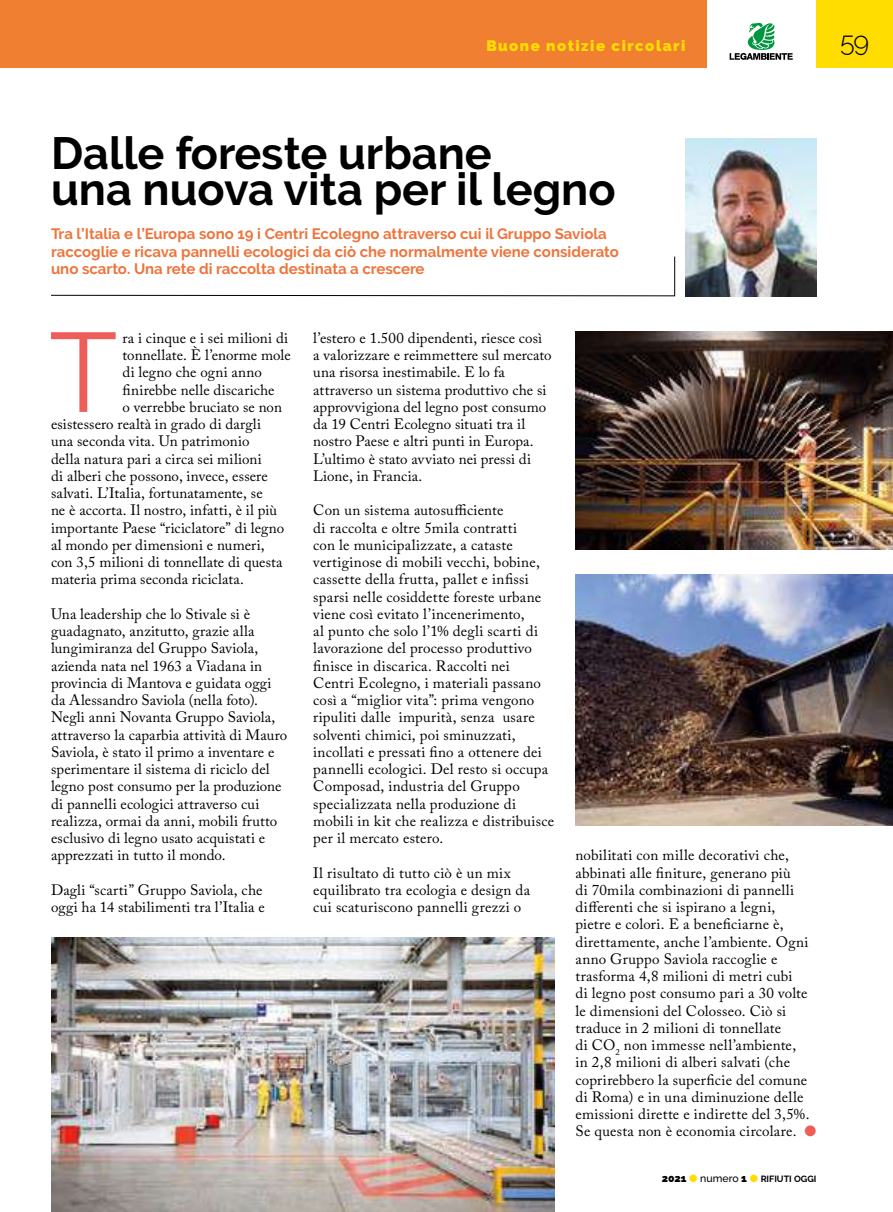
<style>
.page{position:relative;width:893px;height:1212px;background:#fff}
.page>*{position:absolute;margin:0;border:0;box-sizing:border-box;transform-origin:0 0}
.t1{font:112.2px "Raleway";color:#ec5e57}
.t2{font:700 45px/36px "Raleway";color:#000}
.t3{font:300 27px "Raleway";color:#000}
.t4{font:15px/17.2px "Adobe Caslon Pro";letter-spacing:.01em;color:#000}
.t5{font:700 15px/17.2px "Raleway";color:#ee743b}
.t6{font:900 15px "Raleway";letter-spacing:.1em;color:#fd0}
.t7{font:700 9px "Raleway";color:#000}
.s1{color:#ec5e57}
.s2{font-weight:800;font-size:10.5px}
.s3{color:#fd0}
.s4{font-weight:500;font-size:10.5px}
.s5{font-weight:900;font-size:10.5px}
</style>
<div class="page">
<div style="left:0;top:0;width:707px;height:68px;background:#f07f31"></div>
<div style="left:816px;top:0;width:77px;height:68px;background:#fd0"></div>
<svg style="left:730px;top:23px;width:63px;height:37px"></svg>
<svg style="left:51px;top:256px;width:624px;height:41px"></svg>
<img style="left:575px;top:331px;width:318px;height:219px">
<img style="left:685px;top:138px;width:131px;height:158px">
<img style="left:575px;top:574px;width:318px;height:252px">
<img style="left:51px;top:938px;width:503px;height:274px">
<p class="t6" style="left:486px;top:37px;width:200px">Buone notizie circolari</p>
<h3 class="t3" style="left:840px;top:32px;width:31px">59</h3>
<h2 class="t2" style="left:51px;top:139px;width:566px">Dalle foreste urbane<br>una nuova vita per il legno</h2>
<p class="t5" style="left:51px;top:225px;width:569px">Tra l’Italia e l’Europa sono 19 i Centri Ecolegno attraverso cui il Gruppo Saviola raccoglie e ricava pannelli ecologici da ciò che normalmente viene considerato uno scarto. Una rete di raccolta destinata a crescere</p>
<h1 class="t1" style="left:49px;top:309px;width:70px">T</h1>
<p class="t4" style="left:123px;top:329px;width:167px">ra i cinque e i sei milioni di</p>
<p class="t4" style="left:123px;top:347px;width:170px">tonnellate. È l’enorme mole</p>
<p class="t4" style="left:123px;top:364px;width:141px">di legno che ogni anno</p>
<p class="t4" style="left:123px;top:381px;width:154px">finirebbe nelle discariche</p>
<p class="t4" style="left:123px;top:398px;width:161px">o verrebbe bruciato se non</p>
<p class="t4" style="left:51px;top:416px;width:212px">esistessero realtà in grado di dargli</p>
<p class="t4" style="left:51px;top:433px;width:200px">una seconda vita. Un patrimonio</p>
<p class="t4" style="left:51px;top:450px;width:212px">della natura pari a circa sei milioni</p>
<p class="t4" style="left:51px;top:467px;width:218px">di alberi che possono, invece, essere</p>
<p class="t4" style="left:51px;top:485px;width:213px">salvati. L’Italia, fortunatamente, se</p>
<p class="t4" style="left:51px;top:502px;width:227px">ne è accorta. Il nostro, infatti, è il più</p>
<p class="t4" style="left:51px;top:519px;width:235px">importante Paese “riciclatore” di legno</p>
<p class="t4" style="left:51px;top:536px;width:215px">al mondo per dimensioni e numeri,</p>
<p class="t4" style="left:51px;top:554px;width:233px">con 3,5 milioni di tonnellate di questa</p>
<p class="t4" style="left:51px;top:571px;width:194px">materia prima seconda riciclata.</p>
<p class="t4" style="left:51px;top:605px;width:238px">Una leadership che lo Stivale si è guadagnato, anzitutto, grazie alla lungimiranza del Gruppo Saviola, azienda nata nel 1963 a Viadana in provincia di Mantova e guidata oggi da Alessandro Saviola (nella foto).<br>Negli anni Novanta Gruppo Saviola, attraverso la caparbia attività di Mauro Saviola, è stato il primo a inventare e sperimentare il sistema di riciclo del legno post consumo per la produzione di pannelli ecologici attraverso cui realizza, ormai da anni, mobili frutto esclusivo di legno usato acquistati e apprezzati in tutto il mondo.</p>
<p class="t4" style="left:51px;top:881px;width:215px">Dagli “scarti” Gruppo Saviola, che oggi ha 14 stabilimenti tra l’Italia e</p>
<p class="t4" style="left:313px;top:329px;width:240px">l’estero e 1.500 dipendenti, riesce così a valorizzare e reimmettere sul mercato una risorsa inestimabile. E lo fa attraverso un sistema produttivo che si approvvigiona del legno post consumo da 19 Centri Ecolegno situati tra il nostro Paese e altri punti in Europa.<br>L’ultimo è stato avviato nei pressi di Lione, in Francia.</p>
<p class="t4" style="left:313px;top:502px;width:242px">Con un sistema autosufficiente<br>di raccolta e oltre 5mila contratti<br>con le municipalizzate, a cataste vertiginose di mobili vecchi, bobine, cassette della frutta, pallet e infissi sparsi nelle cosiddette foreste urbane viene così evitato l’incenerimento,<br>al punto che solo l’1% degli scarti di lavorazione del processo produttivo finisce in discarica. Raccolti nei Centri Ecolegno, i materiali passano così a “miglior vita”: prima vengono ripuliti dalle impurità, senza usare solventi chimici, poi sminuzzati, incollati e pressati fino a ottenere dei pannelli ecologici. Del resto si occupa Composad, industria del Gruppo specializzata nella produzione di mobili in kit che realizza e distribuisce per il mercato estero.</p>
<p class="t4" style="left:313px;top:864px;width:218px">Il risultato di tutto ciò è un mix equilibrato tra ecologia e design da cui scaturiscono pannelli grezzi o</p>
<p class="t4" style="left:575px;top:847px;width:242px">nobilitati con mille decorativi che, abbinati alle finiture, generano più<br>di 70mila combinazioni di pannelli differenti che si ispirano a legni,<br>pietre e colori. E a beneficiarne è, direttamente, anche l’ambiente. Ogni anno Gruppo Saviola raccoglie e trasforma 4,8 milioni di metri cubi<br>di legno post consumo pari a 30 volte le dimensioni del Colosseo. Ciò si traduce in 2 milioni di tonnellate<br>di CO<sub>2</sub> non immesse nell’ambiente,<br>in 2,8 milioni di alberi salvati (che coprirebbero la superficie del comune di Roma) e in una diminuzione delle emissioni dirette e indirette del 3,5%.<br>Se questa non è economia circolare. <span class="s1">●</span></p>
<p class="t7" style="left:662px;top:1173px;width:156px"><span class="s2">2021</span> <span class="s3">●</span> <span class="s4">numero</span> <span class="s5">1</span> <span class="s3">●</span> RIFIUTI OGGI</p>
</div>
